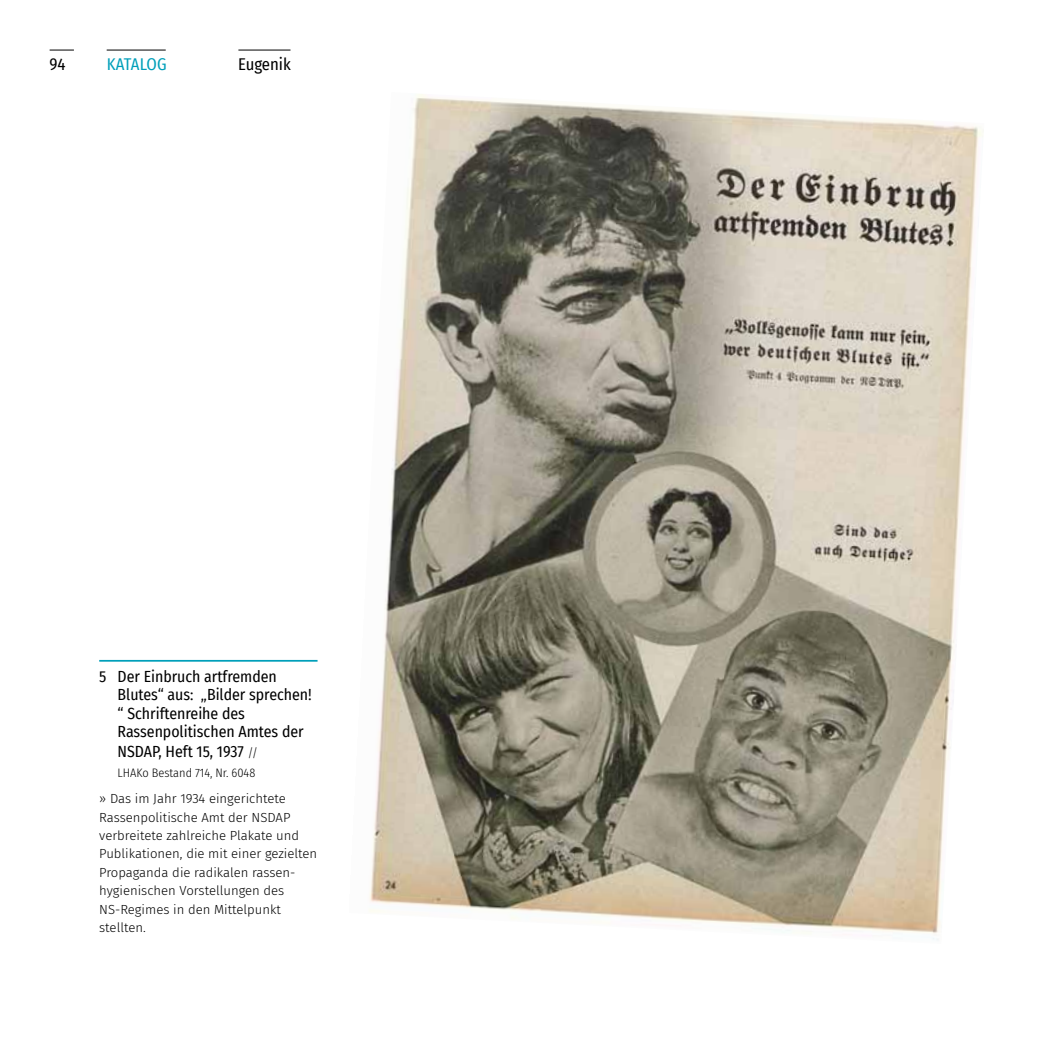
<style>
.page{position:relative;width:1042px;height:1042px;background:#fff}
.page>*{position:absolute;margin:0;border:0;box-sizing:border-box;transform-origin:0 0}
.t1{font:16.62px "Fira Sans Condensed";letter-spacing:-.005em;color:#000}
.t2{font:16.62px "Fira Sans Condensed";letter-spacing:.01em;color:#009fba}
.t3{font:15.75px/18.4px "Fira Sans Condensed";color:#000}
.t4{font:300 13.12px/18.4px "Fira Sans";color:#000}
.t5{font:300 12.25px "Fira Sans Condensed";color:#000}
.s1{font-weight:300;font-size:12.25px}
</style>
<div class="page">
<svg style="left:50px;top:50px;width:24px;height:1px"></svg>
<hr style="left:99px;top:660px;width:218px;height:2px;background:#009fba">
<img style="left:369px;top:94px;width:615px;height:846px">
<hr style="left:107px;top:50px;width:59px;height:1px;background:#000">
<hr style="left:238px;top:50px;width:52px;height:1px;background:#000">
<p class="t1" style="left:50px;top:52px;width:17px">94</p>
<p class="t2" style="left:107px;top:52px;width:61px">KATALOG</p>
<p class="t1" style="left:238px;top:52px;width:54px">Eugenik</p>
<p class="t3" style="left:118px;top:667px;width:196px;text-indent:-18px">5 Der Einbruch artfremden<br>Blutes“ aus: „Bilder sprechen! “ Schriftenreihe des<br>Rassenpolitischen Amtes der</p>
<p class="t3" style="left:118px;top:742px;width:142px">NSDAP, Heft 15, 1937 <span class="s1">//</span></p>
<p class="t5" style="left:118px;top:764px;width:139px">LHAKo Bestand 714, Nr. 6048</p>
<p class="t4" style="left:99px;top:789px;width:219px">» Das im Jahr 1934 eingerichtete<br>Rassenpolitische Amt der NSDAP verbreitete zahlreiche Plakate und<br>Publikationen, die mit einer gezielten<br>Propaganda die radikalen rassen&shy;hygienischen Vorstellungen des<br>NS-Regimes in den Mittelpunkt stellten.</p>
</div>
